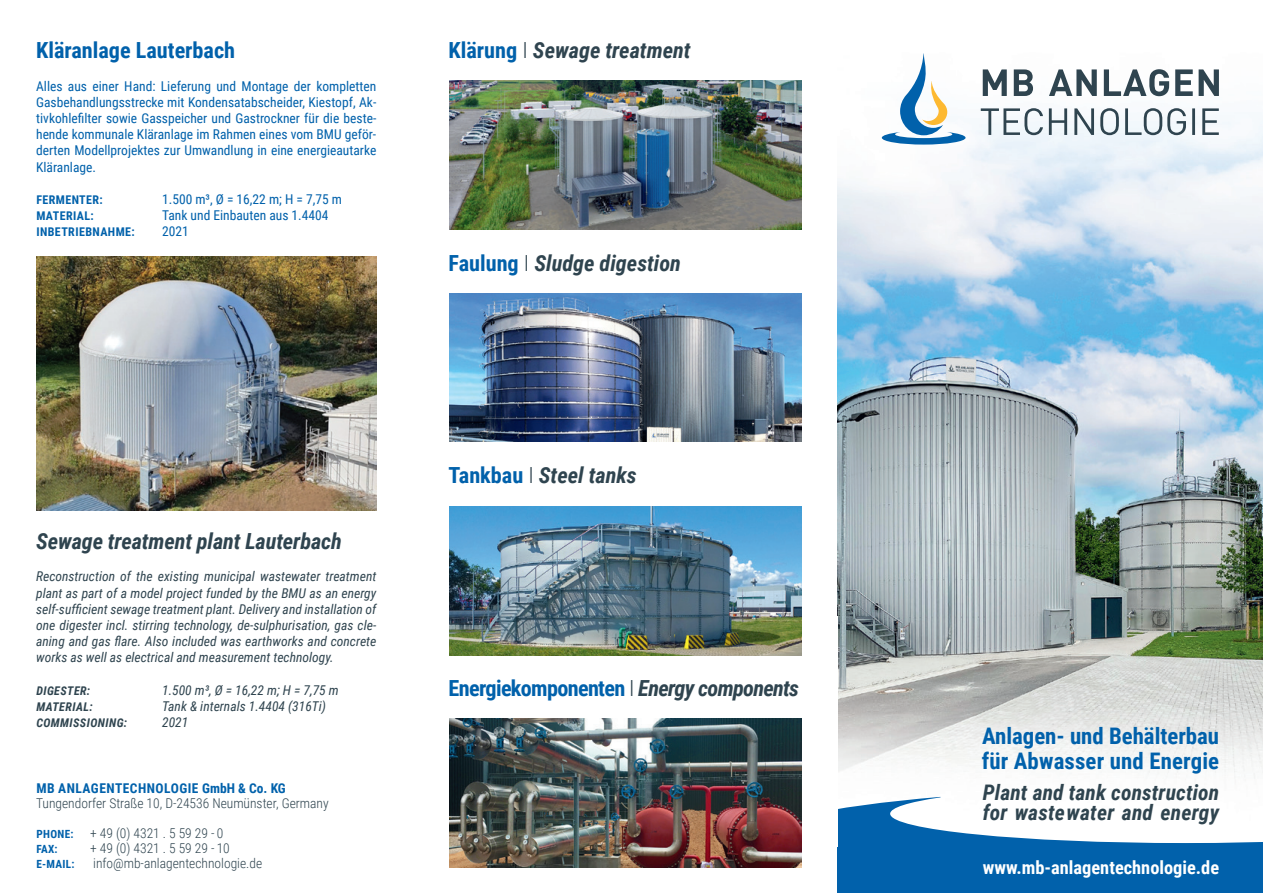
<style>
.page{position:relative;width:1263px;height:893px;background:#fff}
.page>*{position:absolute;margin:0;border:0;box-sizing:border-box;transform-origin:0 0}
.t1{font:700 22.8px/24.3px "Roboto Condensed";color:#0161ab}
.t2{font:italic 700 22.2px "Roboto Condensed";color:#2f444f}
.t3{font:700 22.2px "Roboto Condensed";letter-spacing:-.015em;color:#0161ab}
.t4{font:italic 700 21.45px/19.8px "Roboto Condensed";letter-spacing:.01em;color:#2f444f}
.t5{font:700 18.3px "Roboto Condensed";color:#fff}
.t6{font:italic 13.5px/16.2px "Roboto Condensed";color:#2f444f;text-align:justify}
.t7{font:13.5px/16.2px "Roboto Condensed";color:#0161ab;text-align:justify}
.t8{font:300 13.5px "Roboto Condensed";color:#2f444f}
.t9{font:700 13.5px "Roboto Condensed";letter-spacing:.035em;color:#0161ab}
.t10{font:700 12px "Roboto Condensed";letter-spacing:.035em;color:#0161ab}
.t11{font:italic 700 12px "Roboto Condensed";letter-spacing:.035em;color:#2f444f}
.t12{font:700 11.25px "Roboto Condensed";letter-spacing:.04em;color:#0161ab}
.s1{font-style:normal;color:#0161ab}
.s2{font-weight:300;font-style:normal}
.s3{font-weight:700;font-size:11.25px;color:#0161ab}
.s4{font-weight:300;color:#2f444f}
.s5{font-style:italic;color:#2f444f}
</style>
<div class="page">
<img style="left:838px;top:69px;width:425px;height:728px">
<svg style="left:838px;top:797px;width:425px;height:51px"></svg>
<svg style="left:882px;top:53px;width:83px;height:92px"></svg>
<svg style="left:981px;top:108px;width:238px;height:27px"></svg>
<svg style="left:983px;top:69px;width:236px;height:27px"></svg>
<div style="left:838px;top:848px;width:425px;height:45px;background:#0161ab"></div>
<img style="left:450px;top:81px;width:351px;height:149px">
<img style="left:450px;top:294px;width:351px;height:148px">
<img style="left:450px;top:506px;width:351px;height:149px">
<img style="left:450px;top:719px;width:351px;height:149px">
<img style="left:36px;top:257px;width:340px;height:254px">
<h2 class="t3" style="left:36px;top:35px;width:201px">Kläranlage Lauterbach</h2>
<p class="t7" style="left:36px;top:77px;width:342px">Alles aus einer Hand: Lieferung und Montage der kompletten Gasbehandlungsstrecke mit Kondensatabscheider, Kiestopf, Ak&shy;tivkohlefilter sowie Gasspeicher und Gastrockner für die beste&shy;hende kommunale Kläranlage im Rahmen eines vom BMU geför&shy;derten Modellprojektes zur Umwandlung in eine energieautarke Kläranlage.</p>
<p class="t10" style="left:36px;top:191px;width:68px">Fermenter:</p>
<p class="t7" style="left:162px;top:191px;width:181px">1.500 m³, Ø = 16,22 m; H = 7,75 m</p>
<p class="t10" style="left:36px;top:207px;width:59px">Material:</p>
<p class="t7" style="left:162px;top:207px;width:168px">Tank und Einbauten aus 1.4404</p>
<p class="t10" style="left:36px;top:224px;width:100px">Inbetriebnahme:</p>
<p class="t7" style="left:162px;top:223px;width:28px">2021</p>
<h2 class="t2" style="left:449px;top:35px;width:244px"><span class="s1">Klärung</span> <span class="s2">I</span> Sewage treatment</h2>
<h2 class="t2" style="left:449px;top:247px;width:234px"><span class="s1">Faulung</span> <span class="s2">I</span> Sludge digestion</h2>
<h2 class="t2" style="left:36px;top:526px;width:307px">Sewage treatment plant Lauterbach</h2>
<p class="t6" style="left:36px;top:568px;width:342px">Reconstruction of the existing municipal wastewater treatment plant as part of a model project funded by the BMU as an energy self-sufficient sewage treatment plant. Delivery and installation of one digester incl. stirring technology, de-sulphurisation, gas cle&shy;aning and gas flare. Also included was earthworks and concrete works as well as electrical and measurement technology.</p>
<p class="t11" style="left:36px;top:682px;width:55px">Diges ter:</p>
<p class="t6" style="left:162px;top:681px;width:178px">1.500 m³, Ø = 16,22 m; H = 7,75 m</p>
<p class="t11" style="left:36px;top:698px;width:58px">Material :</p>
<p class="t6" style="left:162px;top:698px;width:165px">Tank &amp; internals 1.4404 (316Ti)</p>
<p class="t11" style="left:36px;top:715px;width:92px">Commissioning:</p>
<p class="t6" style="left:162px;top:714px;width:28px">2021</p>
<p class="t9" style="left:36px;top:779px;width:250px">MB Anlagentechnologie GmbH &amp; Co. KG</p>
<p class="t8" style="left:36px;top:794px;width:294px">Tungendorfer Straße 10, D-24536 Neumünster, Germany</p>
<p class="t8" style="left:36px;top:824px;width:188px"><span class="s3">Phone:</span> + 49 (0) 4321 . 5 59 29 - 0</p>
<p class="t12" style="left:36px;top:841px;width:23px">Fax:</p>
<p class="t8" style="left:90px;top:839px;width:141px">+ 49 (0) 4321 . 5 59 29 - 10</p>
<p class="t12" style="left:36px;top:856px;width:40px">E-MAIL:</p>
<p class="t8" style="left:93px;top:854px;width:171px">info@mb-anlagentechnologie.de</p>
<h2 class="t2" style="left:449px;top:460px;width:190px"><span class="s1">Tankbau</span> <span class="s2">I</span> Steel tanks</h2>
<h2 class="t3" style="left:449px;top:672px;width:352px">Energiekomponenten <span class="s4">I</span> <span class="s5">Energy components</span></h2>
<h1 class="t1" style="left:982px;top:723px;width:239px">Anlagen- und Behälterbau für Abwasser und Energie</h1>
<h3 class="t4" style="left:983px;top:782px;width:239px">Plant and tank construction for wastewater and energy</h3>
<h3 class="t5" style="left:983px;top:854px;width:238px">www.mb-anlagentechnologie.de</h3>
</div>
